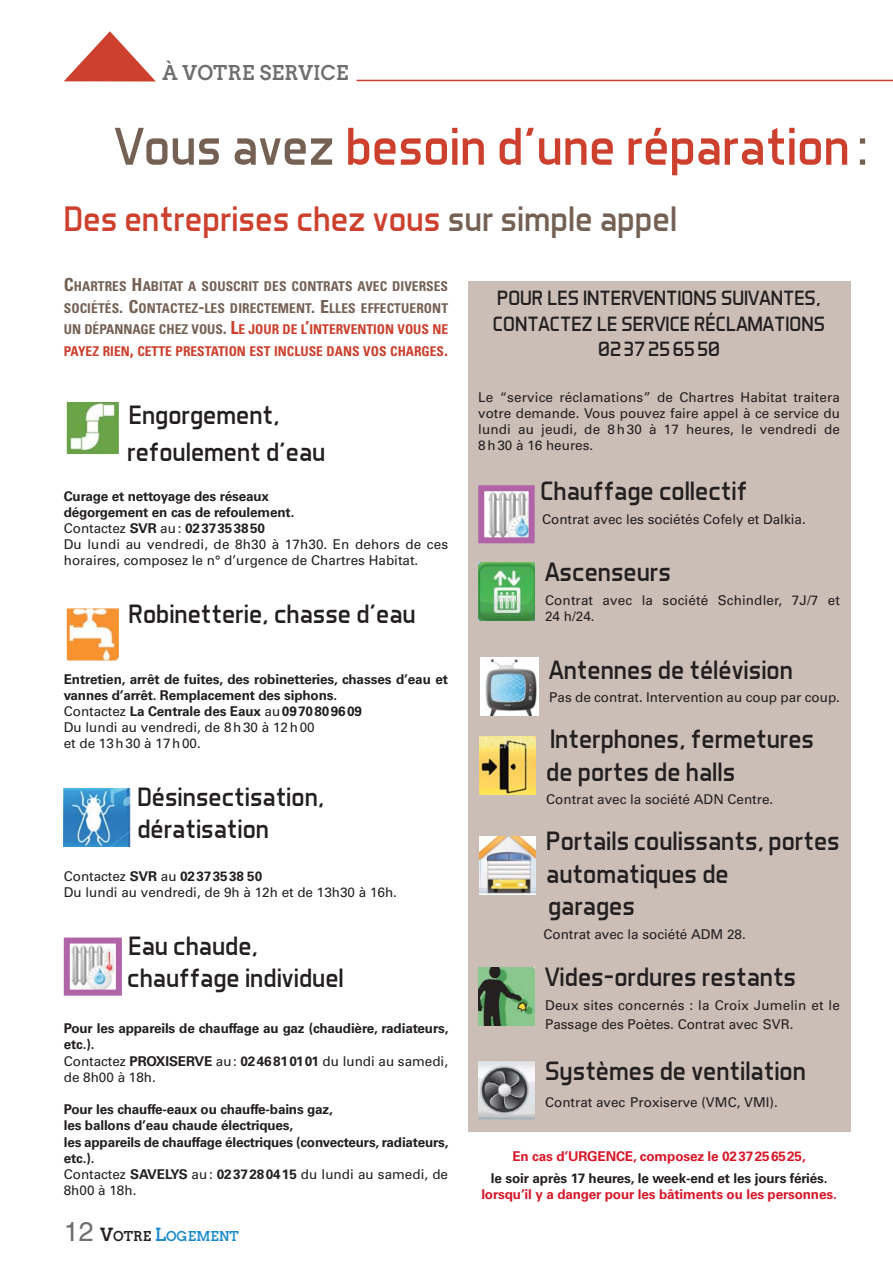
<style>
.page{position:relative;width:893px;height:1263px;background:#fff}
.page>*{position:absolute;margin:0;border:0;box-sizing:border-box;transform-origin:0 0}
.t1{font:54px "Aero Matics";color:#cc402d}
.t2{font:36px "Aero Matics";color:#cc402d}
.t3{font:27px/32.4px "Aero Matics";color:#231f20}
.t4{font:21px/25.2px "Aero Matics";color:#231f20;text-align:center}
.t5{font:700 20.25px "Twentytwelve Slab";color:#6d6e70}
.t6{font:13.5px/16.2px "Univers";color:#231f20}
.t7{font:700 13.5px/16.2px "Univers";letter-spacing:-.01em;color:#231f20}
.t8{font:700 condensed 13.5px/21.6px "Univers";color:#756154;text-align:justify}
.t9{font:700 13.5px "Univers";letter-spacing:-.01em;color:#d71829}
.t10{font:700 13.5px "Twentytwelve Slab";color:#1d8bcb}
.s1{color:#756154}
.s2{font-size:18px}
.s3{font-size:18px;color:#cc402d}
.s4{color:#cc402d}
.s5{font-weight:700}
.s6{font-weight:400}
.s7{font-family:"Helvetica";font-weight:400;font-size:27px;color:#6d6e70}
.s8{font-size:18px;color:#231f20}
.s9{color:#231f20}
</style>
<div class="page">
<img style="left:68px;top:403px;width:50px;height:50px">
<div style="left:64px;top:399px;width:58px;height:58px;border:3px solid #fff"></div>
<img style="left:68px;top:609px;width:50px;height:50px">
<div style="left:64px;top:605px;width:58px;height:58px;border:3px solid #fff"></div>
<img style="left:64px;top:788px;width:67px;height:58px">
<img style="left:71px;top:945px;width:44px;height:44px">
<div style="left:64px;top:937px;width:58px;height:59px;border:6px solid #b163a8"></div>
<div style="left:468px;top:280px;width:382px;height:851px;background:#cbbeb6"></div>
<img style="left:485px;top:492px;width:43px;height:44px">
<div style="left:478px;top:485px;width:57px;height:58px;border:6px solid #b163a8"></div>
<img style="left:478px;top:563px;width:57px;height:58px">
<img style="left:478px;top:967px;width:57px;height:59px">
<img style="left:478px;top:1061px;width:57px;height:58px">
<hr style="left:357px;top:80px;width:536px;height:1px;background:#cc402d">
<svg style="left:64px;top:31px;width:92px;height:51px"></svg>
<img style="left:480px;top:737px;width:56px;height:58px">
<img style="left:481px;top:657px;width:58px;height:59px">
<img style="left:480px;top:837px;width:56px;height:58px">
<h3 class="t5" style="left:163px;top:62px;width:188px">À VOTRE SERVICE</h3>
<h1 class="t1" style="left:115px;top:128px;width:754px"><span class="s1">Vous avez</span> besoin d’une réparation <span class="s1">:</span></h1>
<h2 class="t2" style="left:64px;top:207px;width:615px">Des entreprises chez vous <span class="s1">sur simple appel</span></h2>
<p class="t8" style="left:64px;top:277px;width:386px"><span class="s2">C</span>HARTRES <span class="s2">H</span>ABITAT A SOUSCRIT DES CONTRATS AVEC DIVERSES SOCIÉTÉS<span class="s2">. C</span>ONTACTEZ<span class="s2">-</span>LES DIRECTEMENT<span class="s2">. E</span>LLES EFFECTUERONT UN DÉPANNAGE CHEZ VOUS<span class="s2">.</span> <span class="s3">L</span><span class="s4">E JOUR DE L</span><span class="s3">’</span><span class="s4">INTERVENTION VOUS NE PAYEZ RIEN</span><span class="s3">,</span> <span class="s4">CETTE PRESTATION EST INCLUSE DANS VOS CHARGES</span><span class="s3">.</span></p>
<h3 class="t3" style="left:127px;top:398px;width:200px;line-height:37px">Engorgement, refoulement d’eau</h3>
<p class="t6" style="left:64px;top:489px;width:386px"><span class="s5">Curage et nettoyage des réseaux<br>dégorgement en cas de refoulement.<br></span>Contactez <span class="s5">SVR</span> au: <span class="s5">0237353850<br></span>Du lundi au vendredi, de 8h30 à 17h30. En dehors de ces horaires, composez le n° d’urgence de Chartres Habitat.</p>
<h3 class="t3" style="left:129px;top:600px;width:289px">Robinetterie, chasse d’eau</h3>
<p class="t7" style="left:64px;top:672px;width:386px">Entretien, arrêt de fuites, des robinetteries, chasses d’eau et vannes d’arrêt. Remplacement des siphons.<br><span class="s6">Contactez</span> La Centrale des Eaux <span class="s6">au</span>0970809609<br><span class="s6">Du lundi au vendredi, de 8h30 à 12h00<br>et de 13h30 à 17h00.</span></p>
<h3 class="t3" style="left:137px;top:783px;width:189px">Désinsectisation, dératisation</h3>
<p class="t6" style="left:64px;top:869px;width:335px">Contactez <span class="s5">SVR</span> au <span class="s5">02373538 50<br></span>Du lundi au vendredi, de 9h à 12h et de 13h30 à 16h.</p>
<h3 class="t3" style="left:127px;top:932px;width:218px">Eau chaude, chauffage individuel</h3>
<p class="t7" style="left:64px;top:1021px;width:386px">Pour les appareils de chauffage au gaz (chaudière, radiateurs, etc.).<br><span class="s6">Contactez</span> PROXISERVE <span class="s6">au:</span> 0246810101 <span class="s6">du lundi au samedi, de 8h00 à 18h.</span></p>
<p class="t7" style="left:64px;top:1102px;width:386px">Pour les chauffe-eaux ou chauffe-bains gaz,<br>les ballons d’eau chaude électriques,<br>les appareils de chauffage électriques (convecteurs, radiateurs, etc.).<br><span class="s6">Contactez</span> SAVELYS <span class="s6">au:</span> 0237280415 <span class="s6">du lundi au samedi, de 8h00 à 18h.</span></p>
<p class="t10" style="left:64px;top:1228px;width:177px"><span class="s7">12</span> <span class="s8">V</span><span class="s9">OTRE</span> <span class="s2">L</span>OGEMENT</p>
<h3 class="t4" style="left:493px;top:288px;width:333px">POUR LES INTERVENTIONS SUIVANTES,<br>CONTACTEZ LE SERVICE RÉCLAMATIONS<br>02 37 25 65 50</h3>
<p class="t6" style="left:478px;top:390px;width:363px;text-align:justify">Le “service réclamations” de Chartres Habitat traitera votre demande. Vous pouvez faire appel à ce service du lundi au jeudi, de 8h30 à 17 heures, le vendredi de 8h30 à 16 heures.</p>
<h3 class="t3" style="left:540px;top:477px;width:208px">Chauffage collectif</h3>
<p class="t6" style="left:542px;top:512px;width:265px">Contrat avec les sociétés Cofely et Dalkia.</p>
<h3 class="t3" style="left:545px;top:558px;width:127px">Ascenseurs</h3>
<p class="t6" style="left:545px;top:593px;width:296px">Contrat avec la société Schindler, 7J/7 et<br>24 h/24.</p>
<h3 class="t3" style="left:549px;top:656px;width:245px">Antennes de télévision</h3>
<p class="t6" style="left:549px;top:690px;width:292px">Pas de contrat. Intervention au coup par coup.</p>
<h3 class="t3" style="left:546px;top:725px;width:269px">Interphones, fermetures de portes de halls</h3>
<p class="t6" style="left:546px;top:792px;width:228px">Contrat avec la société ADN Centre.</p>
<h3 class="t3" style="left:546px;top:827px;width:295px">Portails coulissants, portes automatiques de<br>garages</h3>
<p class="t6" style="left:543px;top:927px;width:204px">Contrat avec la société ADM 28.</p>
<h3 class="t3" style="left:545px;top:963px;width:253px">Vides-ordures restants</h3>
<p class="t6" style="left:545px;top:996px;width:296px;line-height:19.5px">Deux sites concernés : la Croix Jumelin et le<br>Passage des Poètes. Contrat avec SVR.</p>
<h3 class="t3" style="left:545px;top:1057px;width:262px">Systèmes de ventilation</h3>
<p class="t6" style="left:545px;top:1095px;width:234px">Contrat avec Proxiserve (VMC, VMI).</p>
<p class="t9" style="left:512px;top:1151px;width:295px">En cas d’URGENCE, composez le 0237256525,</p>
<p class="t7" style="left:491px;top:1171px;width:338px">le soir après 17 heures, le week-end et les jours fériés.</p>
<p class="t9" style="left:481px;top:1190px;width:357px">lorsqu’il y a danger pour les bâtiments ou les personnes.</p>
</div>
